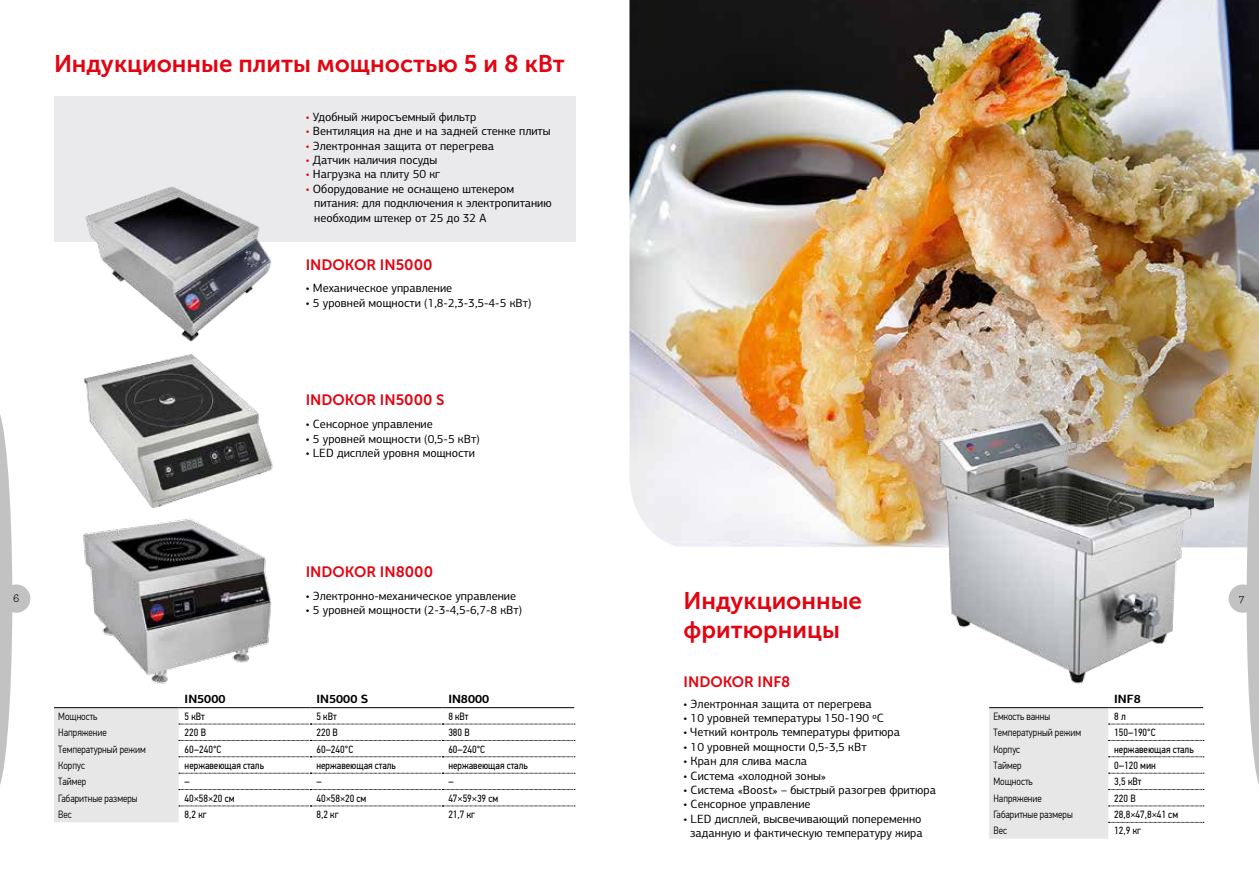
<style>
.page{position:relative;width:1259px;height:893px;background:#fff}
.page>*{position:absolute;margin:0;border:0;box-sizing:border-box;transform-origin:0 0}
.t1{font:24px/28.8px "Museo Sans Cyrl 700";color:#e30412}
.t2{font:15px "Museo Sans Cyrl 700";color:#e30412}
.t3{font:12px/14.4px "PF Centro Sans Pro";color:#000}
.t4{font:700 12px "PF Centro Sans Pro";color:#000}
.t5{font:12px "Archer";color:#000}
.t6{font:10.5px "PF Din Text Cond Pro";color:#000}
.t7{font:300 10.5px "PF Din Text Cond Pro";color:#000}
.s1{color:#e30412}
</style>
<div class="page">
<img style="left:629px;top:0;width:630px;height:547px">
<div style="left:1228px;top:584px;width:28px;height:29px;background:#c2c2c3;border-radius:50%"></div>
<svg style="left:1246px;top:407px;width:13px;height:378px"></svg>
<div style="left:2px;top:584px;width:28px;height:29px;background:#c2c2c3;border-radius:50%"></div>
<svg style="left:0;top:415px;width:12px;height:370px"></svg>
<div style="left:54px;top:96px;width:521px;height:146px;background:#eaeaec"></div>
<hr style="left:54px;top:707px;width:125px;height:1px;background:#000">
<hr style="left:179px;top:707px;width:131px;height:1px;background:#000">
<hr style="left:310px;top:707px;width:132px;height:1px;background:#000">
<hr style="left:442px;top:707px;width:132px;height:1px;background:#000">
<svg style="left:54px;top:708px;width:521px;height:114px"></svg>
<img style="left:85px;top:187px;width:187px;height:155px">
<img style="left:84px;top:354px;width:189px;height:154px">
<img style="left:83px;top:518px;width:189px;height:166px">
<img style="left:935px;top:406px;width:278px;height:278px">
<hr style="left:989px;top:707px;width:119px;height:1px;background:#000">
<hr style="left:1108px;top:707px;width:95px;height:1px;background:#000">
<svg style="left:989px;top:708px;width:215px;height:131px"></svg>
<h1 class="t1" style="left:54px;top:49px;width:512px">Индукционные плиты мощностью 5 и 8 кВт</h1>
<p class="t3" style="left:306px;top:110px;width:172px"><span class="s1">•</span> Удобный жиросъемный фильтр</p>
<p class="t3" style="left:306px;top:124px;width:246px"><span class="s1">•</span> Вентиляция на дне и на задней стенке плиты</p>
<p class="t3" style="left:306px;top:138px;width:190px"><span class="s1">•</span> Электронная защита от перегрева</p>
<p class="t3" style="left:306px;top:153px;width:133px"><span class="s1">•</span> Датчик наличия посуды</p>
<p class="t3" style="left:306px;top:167px;width:136px"><span class="s1">•</span> Нагрузка на плиту 50 кг</p>
<p class="t3" style="left:314px;top:182px;width:239px;text-indent:-9px"><span class="s1">•</span> Оборудование не оснащено штекером питания: для подключения к электропитанию необходим штекер от 25 до 32 А</p>
<p class="t2" style="left:306px;top:256px;width:128px">INDOKOR IN5000</p>
<p class="t3" style="left:306px;top:281px;width:148px">• Механическое управление</p>
<p class="t3" style="left:306px;top:296px;width:227px">• 5 уровней мощности (1,8-2,3-3,5-4-5 кВт)</p>
<p class="t2" style="left:306px;top:392px;width:140px">INDOKOR IN5000 S</p>
<p class="t3" style="left:306px;top:417px;width:129px">• Сенсорное управление</p>
<p class="t3" style="left:306px;top:431px;width:176px">• 5 уровней мощности (0,5-5 кВт)</p>
<p class="t3" style="left:306px;top:446px;width:171px">• LED дисплей уровня мощности</p>
<p class="t2" style="left:306px;top:563px;width:129px">INDOKOR IN8000</p>
<p class="t3" style="left:306px;top:588px;width:212px">• Электронно-механическое управление</p>
<p class="t3" style="left:306px;top:603px;width:218px">• 5 уровней мощности (2-3-4,5-6,7-8 кВт)</p>
<h1 class="t1" style="left:683px;top:586px;width:180px">Индукционные фритюрницы</h1>
<p class="t5" style="left:13px;top:590px;width:8px">6</p>
<p class="t5" style="left:1239px;top:590px;width:7px">7</p>
<p class="t4" style="left:185px;top:692px;width:42px">IN5000</p>
<p class="t4" style="left:316px;top:692px;width:53px">IN5000 S</p>
<p class="t4" style="left:448px;top:692px;width:42px">IN8000</p>
<p class="t7" style="left:58px;top:710px;width:41px">Мощность</p>
<p class="t6" style="left:185px;top:710px;width:22px">5 кВт</p>
<p class="t6" style="left:316px;top:710px;width:22px">5 кВт</p>
<p class="t6" style="left:448px;top:710px;width:22px">8 кВт</p>
<p class="t7" style="left:58px;top:727px;width:50px">Напряжение</p>
<p class="t6" style="left:185px;top:726px;width:23px">220 В</p>
<p class="t6" style="left:316px;top:726px;width:23px">220 В</p>
<p class="t6" style="left:448px;top:726px;width:23px">380 В</p>
<p class="t7" style="left:58px;top:743px;width:89px">Температурный режим</p>
<p class="t6" style="left:185px;top:743px;width:38px">60–240°С</p>
<p class="t6" style="left:316px;top:743px;width:38px">60–240°С</p>
<p class="t6" style="left:448px;top:743px;width:38px">60–240°С</p>
<p class="t7" style="left:58px;top:759px;width:28px">Корпус</p>
<p class="t6" style="left:185px;top:759px;width:81px">нержавеющая сталь</p>
<p class="t6" style="left:316px;top:759px;width:81px">нержавеющая сталь</p>
<p class="t6" style="left:448px;top:759px;width:81px">нержавеющая сталь</p>
<p class="t7" style="left:58px;top:776px;width:30px">Таймер</p>
<p class="t6" style="left:185px;top:775px;width:7px">–</p>
<p class="t6" style="left:316px;top:775px;width:7px">–</p>
<p class="t6" style="left:448px;top:775px;width:7px">–</p>
<p class="t7" style="left:58px;top:792px;width:81px">Габаритные размеры</p>
<p class="t6" style="left:185px;top:792px;width:51px">40×58×20 см</p>
<p class="t6" style="left:316px;top:792px;width:51px">40×58×20 см</p>
<p class="t6" style="left:448px;top:792px;width:51px">47×59×39 см</p>
<p class="t7" style="left:58px;top:808px;width:15px">Вес</p>
<p class="t6" style="left:185px;top:808px;width:24px">8,2 кг</p>
<p class="t6" style="left:316px;top:808px;width:24px">8,2 кг</p>
<p class="t6" style="left:448px;top:808px;width:28px">21,7 кг</p>
<p class="t2" style="left:683px;top:674px;width:108px">INDOKOR INF8</p>
<p class="t3" style="left:683px;top:696px;width:190px">• Электронная защита от перегрева</p>
<p class="t3" style="left:683px;top:711px;width:202px">• 10 уровней температуры 150-190 ºС</p>
<p class="t3" style="left:683px;top:725px;width:218px">• Четкий контроль температуры фритюра</p>
<p class="t3" style="left:683px;top:740px;width:185px">• 10 уровней мощности 0,5-3,5 кВт</p>
<p class="t3" style="left:683px;top:754px;width:125px">• Кран для слива масла</p>
<p class="t3" style="left:683px;top:768px;width:144px">• Система «холодной зоны»</p>
<p class="t3" style="left:683px;top:783px;width:254px">• Система «Boost» – быстрый разогрев фритюра</p>
<p class="t3" style="left:683px;top:797px;width:129px">• Сенсорное управление</p>
<p class="t3" style="left:683px;top:812px;width:241px;text-align:center">• LED дисплей, высвечивающий попеременно заданную и фактическую температуру жира</p>
<p class="t4" style="left:1114px;top:692px;width:28px">INF8</p>
<p class="t7" style="left:993px;top:710px;width:58px">Емкость ванны</p>
<p class="t6" style="left:1114px;top:710px;width:13px">8 л</p>
<p class="t7" style="left:993px;top:727px;width:89px">Температурный режим</p>
<p class="t6" style="left:1114px;top:726px;width:43px">150–190°С</p>
<p class="t7" style="left:993px;top:743px;width:28px">Корпус</p>
<p class="t6" style="left:1114px;top:743px;width:81px">нержавеющая сталь</p>
<p class="t7" style="left:993px;top:759px;width:30px">Таймер</p>
<p class="t6" style="left:1114px;top:759px;width:43px">0–120 мин</p>
<p class="t7" style="left:993px;top:776px;width:41px">Мощность</p>
<p class="t6" style="left:1114px;top:775px;width:29px">3,5 кВт</p>
<p class="t7" style="left:993px;top:792px;width:50px">Напряжение</p>
<p class="t6" style="left:1114px;top:792px;width:23px">220 В</p>
<p class="t7" style="left:993px;top:808px;width:81px">Габаритные размеры</p>
<p class="t6" style="left:1114px;top:808px;width:65px">28,8×47,8×41 см</p>
<p class="t7" style="left:993px;top:825px;width:15px">Вес</p>
<p class="t6" style="left:1114px;top:825px;width:28px">12,9 кг</p>
</div>
